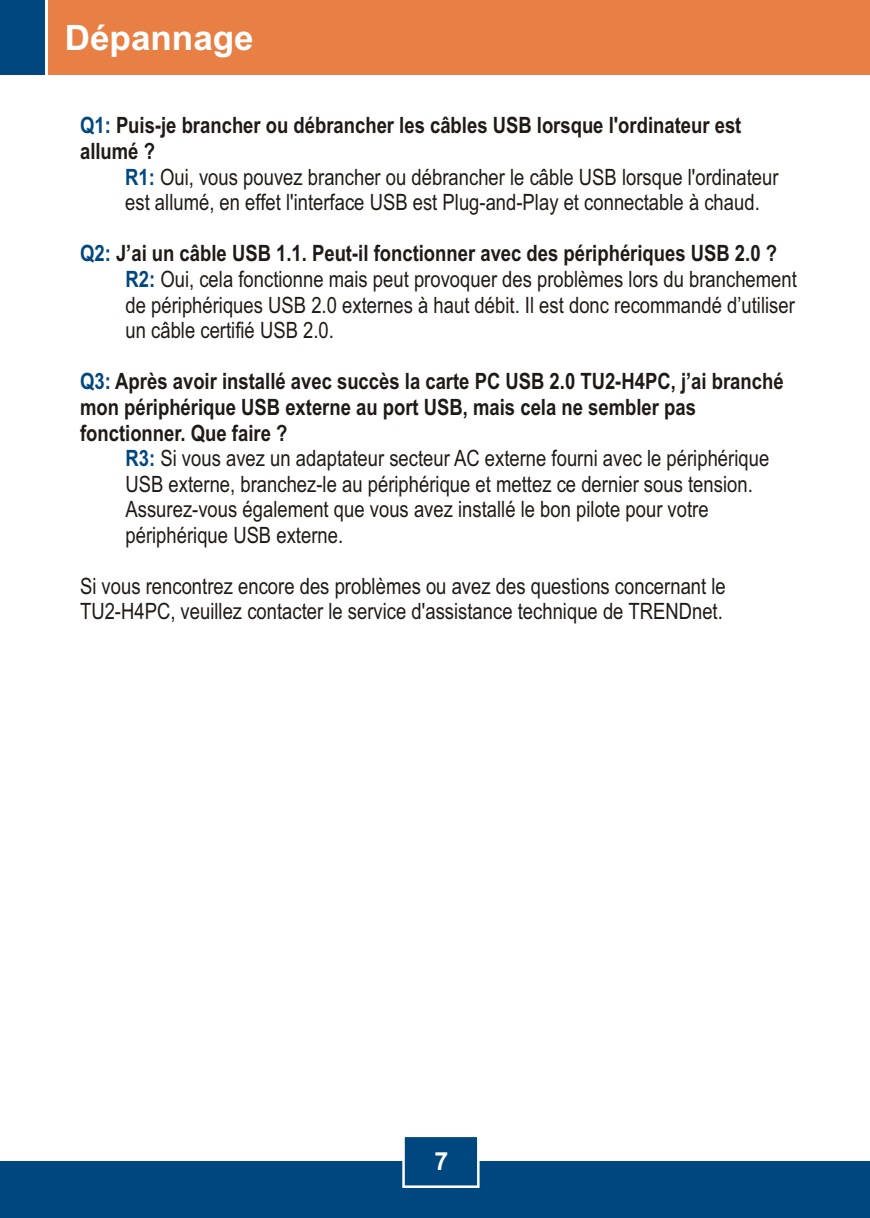
<style>
.page{position:relative;width:870px;height:1218px;background:#fff}
.page>*{position:absolute;margin:0;border:0;box-sizing:border-box;transform-origin:0 0}
.t1{font:700 35px "Arial";color:#fff}
.t2{font:700 25px "Arial";color:#fff}
.t3{font:22.5px/25.5px "Arial Narrow";color:#1f1a17}
.t4{font:700 22.5px/25.8px "Arial Narrow";color:#1f1a17}
.s1{color:#004780}
.s2{font-weight:700;color:#004780}
.s3{font-weight:700}
</style>
<div class="page">
<div style="left:0;top:1161px;width:869px;height:57px;background:#004780"></div>
<div style="left:48px;top:0;width:821px;height:74px;background:#e88045"></div>
<div style="left:0;top:0;width:45px;height:74px;background:#004780"></div>
<svg style="left:402px;top:1137px;width:78px;height:51px"></svg>
<h1 class="t1" style="left:65px;top:24px;width:190px">Dépannage</h1>
<p class="t4" style="left:80px;top:115px;width:662px"><span class="s1">Q1:</span> Puis-je brancher ou débrancher les câbles USB lorsque l'ordinateur est</p>
<p class="t3" style="left:125px;top:166px;width:654px"><span class="s2">R1:</span> Oui, vous pouvez brancher ou débrancher le câble USB lorsque l'ordinateur</p>
<p class="t4" style="left:80px;top:140px;width:76px">allumé ?</p>
<p class="t3" style="left:125px;top:192px;width:635px">est allumé, en effet l'interface USB est Plug-and-Play et connectable à chaud.</p>
<p class="t3" style="left:125px;top:243px;width:672px;text-indent:-45px"><span class="s2">Q2:</span> <span class="s3">J’ai un câble USB 1.1. Peut-il fonctionner avec des périphériques USB 2.0 ?<br></span><span class="s2">R2:</span> Oui, cela fonctionne mais peut provoquer des problèmes lors du branchement</p>
<p class="t3" style="left:125px;top:294px;width:670px">de périphériques USB 2.0 externes à haut débit. Il est donc recommandé d’utiliser un câble certifié USB 2.0.</p>
<p class="t4" style="left:80px;top:371px;width:704px"><span class="s1">Q3:</span> Après avoir installé avec succès la carte PC USB 2.0 TU2-H4PC, j’ai branché</p>
<p class="t4" style="left:80px;top:396px;width:617px">mon périphérique USB externe au port USB, mais cela ne sembler pas fonctionner. Que faire ?</p>
<p class="t3" style="left:125px;top:473px;width:628px">USB externe, branchez-le au périphérique et mettez ce dernier sous tension.<br>Assurez-vous également que vous avez installé le bon pilote pour votre périphérique USB externe.</p>
<p class="t3" style="left:80px;top:575px;width:647px">Si vous rencontrez encore des problèmes ou avez des questions concernant le<br>TU2-H4PC, veuillez contacter le service d'assistance technique de TRENDnet.</p>
<p class="t3" style="left:125px;top:448px;width:645px"><span class="s2">R3:</span> Si vous avez un adaptateur secteur AC externe fourni avec le périphérique</p>
<p class="t2" style="left:434px;top:1152px;width:15px">7</p>
</div>
